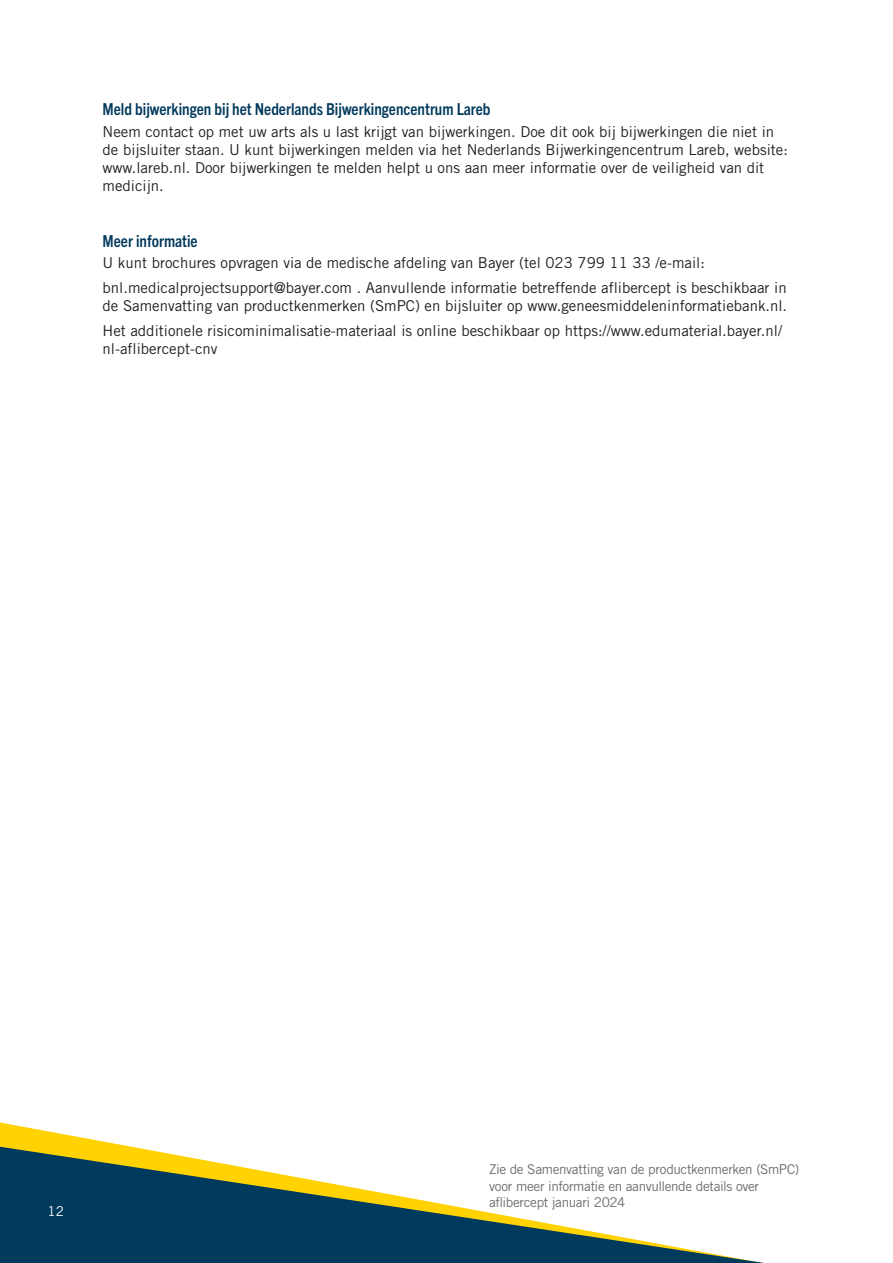
<style>
.page{position:relative;width:893px;height:1263px;background:#fff}
.page>*{position:absolute;margin:0;border:0;box-sizing:border-box;transform-origin:0 0}
.BLUE_SUB{font:700 condensed 16.5px "Trade Gothic Next LT Pro";color:#00395c}
.BODY-1{font:15px/18px "Trade Gothic LT Std";color:#231f20}
.t1{font:13.5px/16.5px "Trade Gothic LT Std";letter-spacing:-.025em;color:#6c6d70}
.t2{font:13.5px "Trade Gothic LT Std";color:#fff}
</style>
<div class="page">
<svg style="left:0;top:1122px;width:116px;height:22px"></svg>
<svg style="left:0;top:1144px;width:764px;height:119px"></svg>
<p class="BLUE_SUB" style="left:103px;top:98px;width:389px">Meld bijwerkingen bij het Nederlands Bijwerkingencentrum Lareb</p>
<p class="BODY-1" style="left:103px;top:122px;width:687px">Neem contact op met uw arts als u last krijgt van bijwerkingen. Doe dit ook bij bijwerkingen die niet in de bijsluiter staan. U kunt bijwerkingen melden via het Nederlands Bijwerkingencentrum Lareb, website: www.lareb.nl. Door bijwerkingen te melden helpt u ons aan meer informatie over de veiligheid van dit medicijn.</p>
<p class="BLUE_SUB" style="left:103px;top:230px;width:97px">Meer informatie</p>
<p class="BODY-1" style="left:103px;top:254px;width:604px">U kunt brochures opvragen via de medische afdeling van Bayer (tel 023 799 11 33 /e-mail:</p>
<p class="BODY-1" style="left:103px;top:278px;width:686px">bnl.medicalprojectsupport@bayer.com . Aanvullende informatie betreffende aflibercept is beschikbaar in de Samenvatting van productkenmerken (SmPC) en bijsluiter op www.geneesmiddeleninformatiebank.nl.</p>
<p class="BODY-1" style="left:103px;top:321px;width:681px">Het additionele risicominimalisatie-materiaal is online beschikbaar op https://www.edumaterial.bayer.nl/ nl-aflibercept-cnv</p>
<p class="t2" style="left:48px;top:1203px;width:18px">12</p>
<p class="t1" style="left:489px;top:1161px;width:312px">Zie de Samenvatting van de productkenmerken (SmPC) voor meer informatie en aanvullende details over aflibercept januari 2024</p>
</div>
